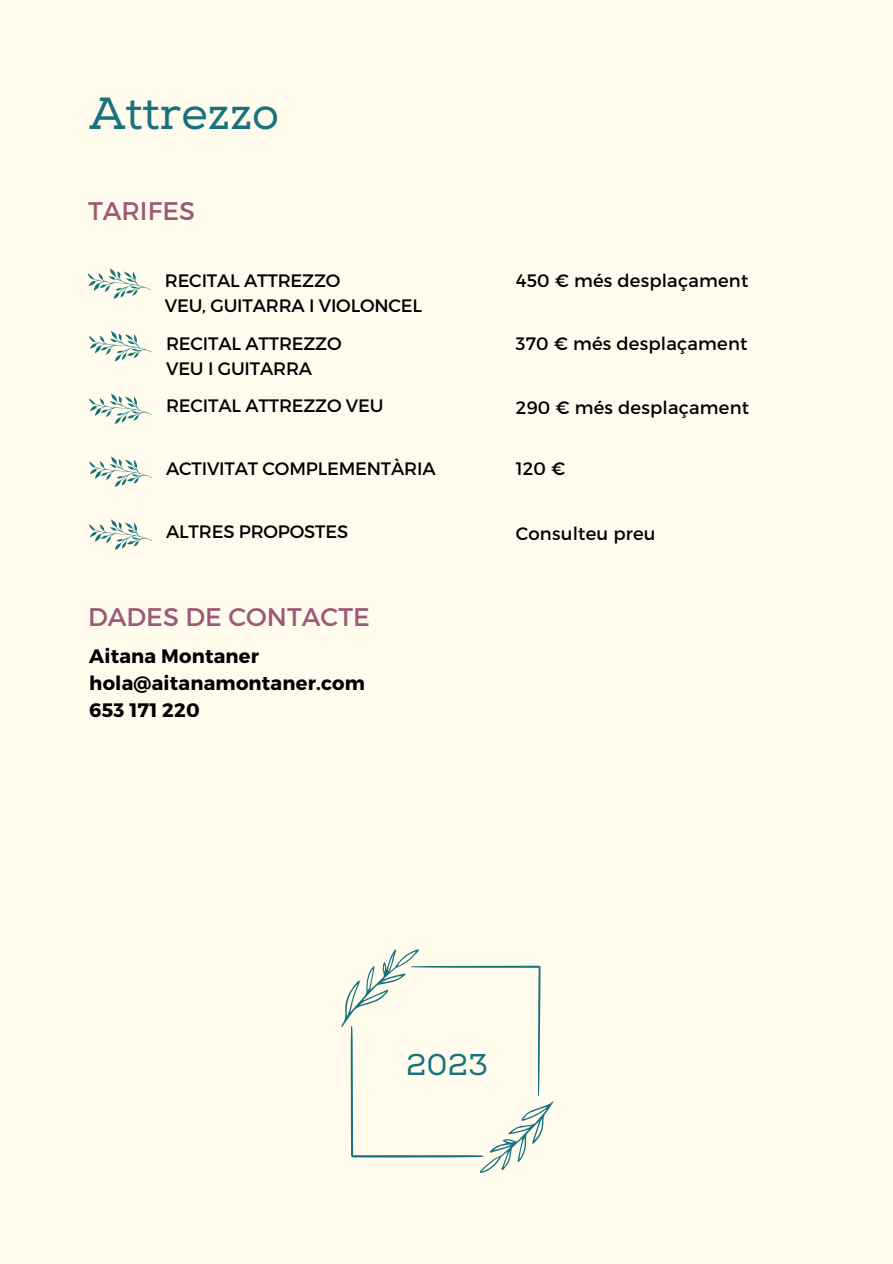
<style>
.page{position:relative;width:893px;height:1264px;background:#fff}
.page>*{position:absolute;margin:0;border:0;box-sizing:border-box;transform-origin:0 0}
.t1{font:45px "Nexa Slab";color:#18727d}
.t2{font:30px "Nexa Slab";color:#18727d}
.t3{font:25.5px "Montserrat";color:#9d5977}
.t4{font:700 19.5px/27px "Montserrat";letter-spacing:.01em;color:#000}
.t5{font:18px/24.8px "Montserrat";letter-spacing:-.01em;color:#000}
.t6{font:18px "Montserrat";letter-spacing:.01em;color:#000}
</style>
<div class="page">
<div style="left:0;top:0;width:892px;height:1262px;background:#fffced"></div>
<svg style="left:88px;top:268px;width:63px;height:31px"></svg>
<svg style="left:89px;top:393px;width:63px;height:31px"></svg>
<svg style="left:89px;top:331px;width:63px;height:30px"></svg>
<svg style="left:89px;top:456px;width:63px;height:31px"></svg>
<svg style="left:89px;top:519px;width:63px;height:31px"></svg>
<svg style="left:341px;top:949px;width:212px;height:223px"></svg>
<h1 class="t1" style="left:89px;top:86px;width:191px">Attrezzo</h1>
<h3 class="t3" style="left:88px;top:194px;width:108px">TARIFES</h3>
<p class="t5" style="left:165px;top:268px;width:259px">RECITAL ATTREZZO<br>VEU, GUITARRA I VIOLONCEL</p>
<p class="t6" style="left:515px;top:269px;width:234px">450 € més desplaçament</p>
<p class="t5" style="left:166px;top:330px;width:177px">RECITAL ATTREZZO<br>VEU I GUITARRA</p>
<p class="t6" style="left:516px;top:332px;width:233px">370 € més desplaçament</p>
<p class="t5" style="left:166px;top:392px;width:219px">RECITAL ATTREZZO VEU</p>
<p class="t6" style="left:516px;top:396px;width:235px">290 € més desplaçament</p>
<p class="t5" style="left:166px;top:455px;width:271px">ACTIVITAT COMPLEMENTÀRIA</p>
<p class="t5" style="left:515px;top:455px;width:51px">120 €</p>
<p class="t5" style="left:166px;top:518px;width:184px">ALTRES PROPOSTES</p>
<p class="t6" style="left:515px;top:522px;width:141px">Consulteu preu</p>
<h3 class="t3" style="left:88px;top:600px;width:283px">DADES DE CONTACTE</h3>
<p class="t4" style="left:89px;top:641px;width:277px">Aitana Montaner hola@aitanamontaner.com<br>653 171 220</p>
<h2 class="t2" style="left:406px;top:1046px;width:83px">2023</h2>
</div>
